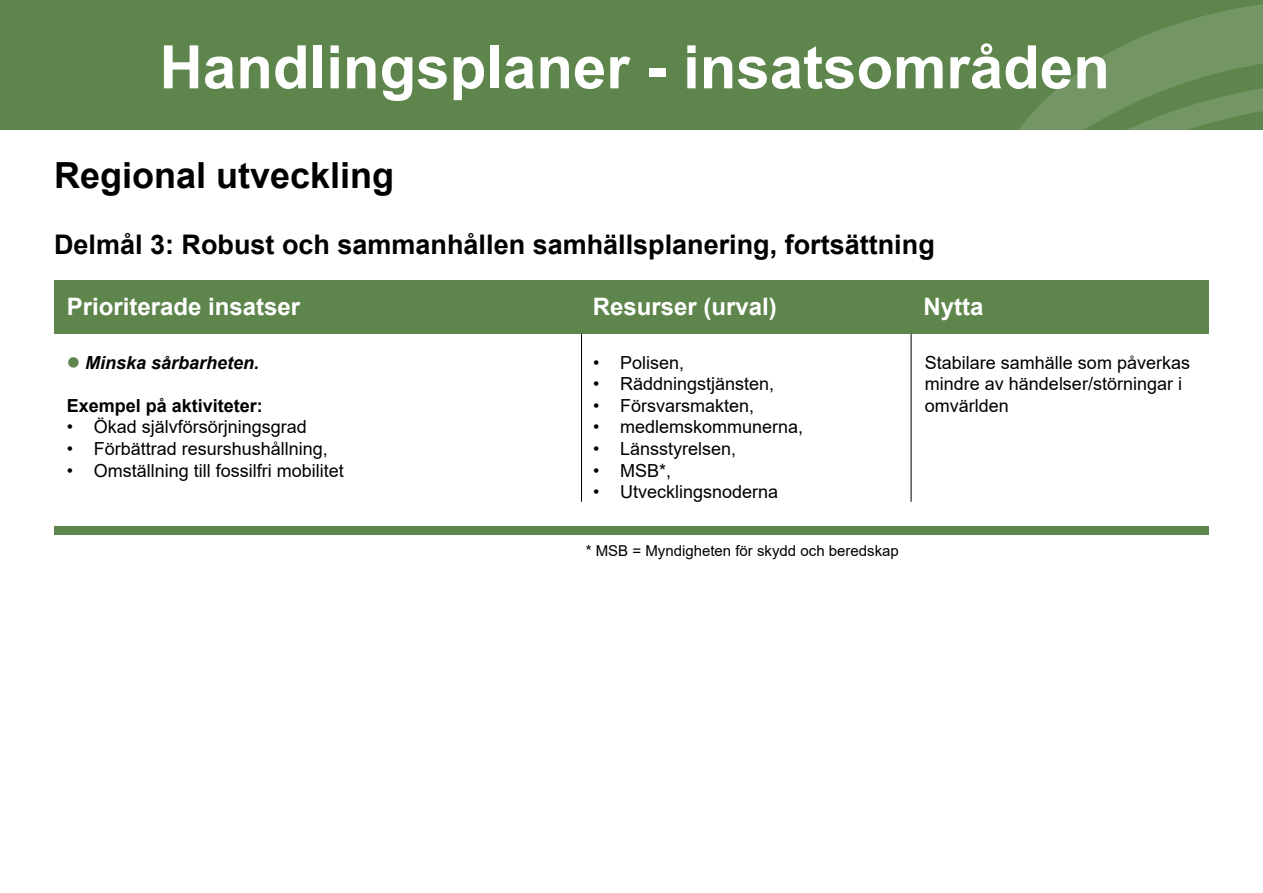
<style>
.page{position:relative;width:1263px;height:893px;background:#fff}
.page>*{position:absolute;margin:0;border:0;box-sizing:border-box;transform-origin:0 0}
.t1{font:700 60px "Arial";color:#fff}
.t2{font:700 36px "Arial";color:#000}
.t3{font:700 27px "Arial";color:#000}
.t4{font:700 24px "Arial";color:#fff}
.t5{font:18px/21.6px "Arial";color:#000}
.t6{font:700 18px "Arial";color:#000}
.t7{font:italic 700 18px "Arial";color:#000}
.t8{font:15px "Arial";color:#000}
.s1{color:#5e854c}
</style>
<div class="page">
<div style="left:0;top:0;width:1263px;height:130px;background:#5e854c"></div>
<svg style="left:747px;top:4px;width:516px;height:400px"></svg>
<div style="left:54px;top:281px;width:1155px;height:53px;background:#5e854c"></div>
<hr style="left:581px;top:334px;width:1px;height:168px;background:#000">
<hr style="left:911px;top:334px;width:1px;height:168px;background:#000">
<div style="left:54px;top:526px;width:1155px;height:9px;background:#5e854c"></div>
<h1 class="t1" style="left:160px;top:25px;width:952px">Handlingsplaner - insatsområden</h1>
<h2 class="t2" style="left:54px;top:150px;width:342px">Regional utveckling</h2>
<h3 class="t3" style="left:54px;top:225px;width:882px">Delmål 3: Robust och sammanhållen samhällsplanering, fortsättning</h3>
<h3 class="t4" style="left:67px;top:290px;width:235px">Prioriterade insatser</h3>
<h3 class="t4" style="left:593px;top:290px;width:186px">Resurser (urval)</h3>
<h3 class="t4" style="left:923px;top:290px;width:61px">Nytta</h3>
<p class="t7" style="left:67px;top:350px;width:194px"><span class="s1">●</span> Minska sårbarheten.</p>
<p class="t6" style="left:67px;top:393px;width:198px">Exempel på aktiviteter:</p>
<p class="t5" style="left:67px;top:416px;width:242px">• Ökad självförsörjningsgrad</p>
<p class="t5" style="left:67px;top:438px;width:263px">• Förbättrad resurshushållning,</p>
<p class="t5" style="left:67px;top:459px;width:279px">• Omställning till fossilfri mobilitet</p>
<p class="t5" style="left:593px;top:351px;width:93px">• Polisen,</p>
<p class="t5" style="left:593px;top:373px;width:183px">• Räddningstjänsten,</p>
<p class="t5" style="left:593px;top:394px;width:163px">• Försvarsmakten,</p>
<p class="t5" style="left:593px;top:416px;width:212px">• medlemskommunerna,</p>
<p class="t5" style="left:593px;top:438px;width:145px">• Länsstyrelsen,</p>
<p class="t5" style="left:593px;top:459px;width:80px">• MSB*,</p>
<p class="t5" style="left:593px;top:481px;width:187px">• Utvecklingsnoderna</p>
<p class="t8" style="left:586px;top:541px;width:315px">* MSB = Myndigheten för skydd och beredskap</p>
<p class="t5" style="left:925px;top:351px;width:267px">Stabilare samhälle som påverkas mindre av händelser/störningar i omvärlden</p>
</div>
